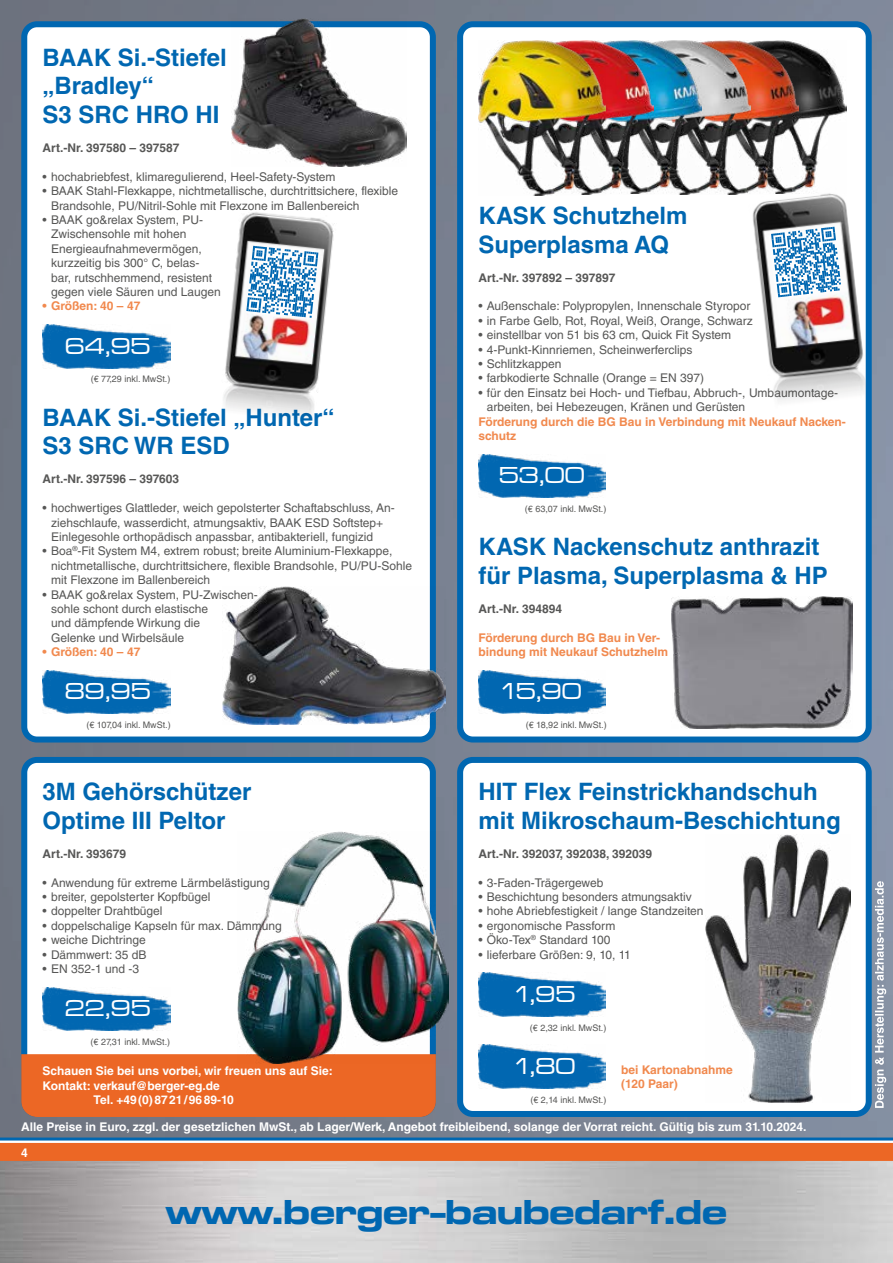
<style>
.page{position:relative;width:893px;height:1263px;background:#fff}
.page>*{position:absolute;margin:0;border:0;box-sizing:border-box;transform-origin:0 0}
.t1{font:700 expanded 36px "Microgramma DOT";color:#0067b1}
.t2{font:700 24px/28.8px "Helvetica LT Std";color:#0067b1}
.t3{font:500 expanded 24px "Microgramma DOT";color:#fff}
.t4{font:12px/14.4px "Helvetica LT Std";color:#575756}
.t5{font:700 12px "Helvetica LT Std";color:#fff}
.t6{font:700 12px/14.4px "Helvetica LT Std";color:#f1894e}
.t7{font:700 12px "Helvetica LT Std";color:#575756}
.t8{font:9px "Helvetica LT Std";color:#575756}
</style>
<div class="page">
<img style="left:0;top:0;width:893px;height:1137px">
<div style="left:0;top:1143px;width:893px;height:18px;background:#ec6725"></div>
<hr style="left:0;top:1137px;width:893px;height:3px;background:#0067b1">
<div style="left:24px;top:24px;width:409px;height:715px;background:#fff;border-radius:13px"></div>
<div style="left:21px;top:21px;width:415px;height:721px;border:6px solid #0067b1;border-radius:13px"></div>
<svg style="left:875px;top:881px;width:11px;height:227px"></svg>
<div style="left:460px;top:24px;width:409px;height:715px;background:#fff;border-radius:13px"></div>
<div style="left:457px;top:21px;width:415px;height:721px;border:6px solid #0067b1;border-radius:13px"></div>
<div style="left:24px;top:760px;width:409px;height:354px;background:#fff;border-radius:13px"></div>
<div style="left:21px;top:757px;width:415px;height:360px;border:6px solid #0067b1;border-radius:13px"></div>
<div style="left:460px;top:760px;width:409px;height:354px;background:#fff;border-radius:13px"></div>
<div style="left:457px;top:757px;width:415px;height:360px;border:6px solid #0067b1;border-radius:13px"></div>
<svg style="left:18px;top:1051px;width:421px;height:69px"></svg>
<img style="left:478px;top:454px;width:128px;height:44px">
<img style="left:478px;top:670px;width:128px;height:44px">
<img style="left:478px;top:1045px;width:128px;height:43px">
<img style="left:478px;top:973px;width:128px;height:43px">
<img style="left:43px;top:987px;width:127px;height:43px">
<img style="left:43px;top:670px;width:127px;height:44px">
<img style="left:43px;top:325px;width:127px;height:43px">
<img style="left:232px;top:18px;width:175px;height:148px">
<img style="left:222px;top:586px;width:223px;height:138px">
<img style="left:671px;top:597px;width:181px;height:131px">
<img style="left:799px;top:43px;width:48px;height:140px">
<img style="left:750px;top:41px;width:49px;height:142px">
<img style="left:679px;top:41px;width:71px;height:153px">
<img style="left:654px;top:41px;width:48px;height:152px">
<img style="left:605px;top:41px;width:49px;height:153px">
<img style="left:478px;top:41px;width:127px;height:154px">
<img style="left:238px;top:832px;width:211px;height:232px">
<img style="left:705px;top:835px;width:145px;height:267px">
<img style="left:730px;top:183px;width:158px;height:232px">
<svg style="left:771px;top:227px;width:70px;height:70px"></svg>
<img style="left:223px;top:212px;width:112px;height:205px">
<svg style="left:246px;top:246px;width:72px;height:72px"></svg>
<p class="t2" style="left:43px;top:42px;width:186px">BAAK Si.-Stiefel</p>
<p class="t2" style="left:43px;top:71px;width:178px">„Bradley“<br>S3 SRC HRO HI</p>
<p class="t7" style="left:43px;top:140px;width:139px">Art.-Nr. 397580 – 397587</p>
<p class="t4" style="left:43px;top:169px;width:295px">• hochabriebfest, klimaregulierend, Heel-Safety-System</p>
<p class="t4" style="left:51px;top:184px;width:349px;text-indent:-9px">• BAAK Stahl-Flexkappe, nichtmetallische, durchtrittsichere, flexible<br>Brandsohle, PU/Nitril-Sohle mit Flexzone im Ballenbereich</p>
<p class="t4" style="left:51px;top:213px;width:171px;text-indent:-9px">• BAAK go&amp;relax System, PU-<br>Zwischensohle mit hohen<br>Energieaufnahmevermögen, kurzzeitig bis 300° C, belas&shy;bar, rutschhemmend, resistent gegen viele Säuren und Laugen</p>
<p class="t6" style="left:43px;top:299px;width:99px">• Größen: 40 – 47</p>
<p class="t3" style="left:65px;top:330px;width:87px">64,95</p>
<p class="t8" style="left:91px;top:374px;width:81px">(€ 77,29 inkl. MwSt.)</p>
<p class="t2" style="left:43px;top:402px;width:294px">BAAK Si.-Stiefel „Hunter“<br>S3 SRC WR ESD</p>
<p class="t7" style="left:43px;top:472px;width:138px">Art.-Nr. 397596 – 397603</p>
<p class="t4" style="left:51px;top:501px;width:345px;text-indent:-9px">• hochwertiges Glattleder, weich gepolsterter Schaftabschluss, An&shy;ziehschlaufe, wasserdicht, atmungsaktiv, BAAK ESD Softstep+<br>Einlegesohle orthopädisch anpassbar, antibakteriell, fungizid</p>
<p class="t4" style="left:51px;top:544px;width:363px;text-indent:-9px">• Boa<sup>®</sup>-Fit System M4, extrem robust; breite Aluminium-Flexkappe, nichtmetallische, durchtrittsichere, flexible Brandsohle, PU/PU-Sohle mit Flexzone im Ballenbereich</p>
<p class="t4" style="left:51px;top:587px;width:208px;text-indent:-9px">• BAAK go&amp;relax System, PU-Zwischen&shy;sohle schont durch elastische<br>und dämpfende Wirkung die<br>Gelenke und Wirbelsäule</p>
<p class="t6" style="left:43px;top:644px;width:99px">• Größen: 40 – 47</p>
<p class="t3" style="left:65px;top:676px;width:87px">89,95</p>
<p class="t8" style="left:86px;top:720px;width:86px">(€ 107,04 inkl. MwSt.)</p>
<p class="t2" style="left:43px;top:777px;width:211px">3M Gehörschützer</p>
<p class="t2" style="left:43px;top:806px;width:184px">Optime III Peltor</p>
<p class="t7" style="left:43px;top:846px;width:85px">Art.-Nr. 393679</p>
<p class="t4" style="left:43px;top:875px;width:229px">• Anwendung für extreme Lärmbelästigung</p>
<p class="t4" style="left:43px;top:889px;width:170px">• breiter, gepolsterter Kopfbügel</p>
<p class="t4" style="left:43px;top:904px;width:121px">• doppelter Drahtbügel</p>
<p class="t4" style="left:43px;top:918px;width:241px">• doppelschalige Kapseln für max. Dämmung</p>
<p class="t4" style="left:43px;top:933px;width:105px">• weiche Dichtringe</p>
<p class="t4" style="left:43px;top:947px;width:105px">• Dämmwert: 35 dB</p>
<p class="t4" style="left:43px;top:961px;width:98px">• EN 352-1 und -3</p>
<p class="t3" style="left:65px;top:993px;width:87px">22,95</p>
<p class="t8" style="left:91px;top:1036px;width:81px">(€ 27,31 inkl. MwSt.)</p>
<p class="t5" style="left:43px;top:1064px;width:292px">Schauen Sie bei uns vorbei, wir freuen uns auf Sie:</p>
<p class="t5" style="left:43px;top:1078px;width:179px">Kontakt: verkauf@berger-eg.de</p>
<p class="t5" style="left:94px;top:1092px;width:142px">Tel. +49(0)8721/9689-10</p>
<p class="t2" style="left:478px;top:201px;width:210px">KASK Schutzhelm</p>
<p class="t2" style="left:478px;top:230px;width:192px">Superplasma AQ</p>
<p class="t7" style="left:478px;top:270px;width:139px">Art.-Nr. 397892 – 397897</p>
<p class="t4" style="left:478px;top:299px;width:274px">• Außenschale: Polypropylen, Innenschale Styropor</p>
<p class="t4" style="left:478px;top:313px;width:276px">• in Farbe Gelb, Rot, Royal, Weiß, Orange, Schwarz</p>
<p class="t4" style="left:478px;top:328px;width:254px">• einstellbar von 51 bis 63 cm, Quick Fit System</p>
<p class="t4" style="left:478px;top:342px;width:215px">• 4-Punkt-Kinnriemen, Scheinwerferclips</p>
<p class="t4" style="left:478px;top:357px;width:84px">• Schlitzkappen</p>
<p class="t4" style="left:478px;top:371px;width:227px">• farbkodierte Schnalle (Orange = EN 397)</p>
<p class="t4" style="left:487px;top:385px;width:353px;text-indent:-9px">• für den Einsatz bei Hoch- und Tiefbau, Abbruch-, Umbaumontage&shy;arbeiten, bei Hebezeugen, Kränen und Gerüsten</p>
<p class="t6" style="left:478px;top:414px;width:369px">Förderung durch die BG Bau in Verbindung mit Neukauf Nacken&shy;schutz</p>
<p class="t3" style="left:499px;top:460px;width:87px">53,00</p>
<p class="t8" style="left:525px;top:504px;width:83px">(€ 63,07 inkl. MwSt.)</p>
<p class="t2" style="left:478px;top:532px;width:342px">KASK Nackenschutz anthrazit</p>
<p class="t2" style="left:478px;top:561px;width:351px">für Plasma, Superplasma &amp; HP</p>
<p class="t7" style="left:478px;top:601px;width:85px">Art.-Nr. 394894</p>
<p class="t6" style="left:478px;top:630px;width:191px">Förderung durch BG Bau in Ver&shy;bindung mit Neukauf Schutzhelm</p>
<p class="t3" style="left:499px;top:676px;width:84px">15,90</p>
<p class="t8" style="left:526px;top:720px;width:83px">(€ 18,92 inkl. MwSt.)</p>
<p class="t2" style="left:478px;top:777px;width:341px">HIT Flex Feinstrickhandschuh</p>
<p class="t2" style="left:478px;top:806px;width:364px">mit Mikroschaum-Beschichtung</p>
<p class="t7" style="left:478px;top:846px;width:175px">Art.-Nr. 392037, 392038, 392039</p>
<p class="t4" style="left:478px;top:875px;width:127px">• 3-Faden-Trägergeweb</p>
<p class="t4" style="left:478px;top:889px;width:215px">• Beschichtung besonders atmungsaktiv</p>
<p class="t4" style="left:478px;top:904px;width:227px">• hohe Abriebfestigkeit / lange Standzeiten</p>
<p class="t4" style="left:478px;top:918px;width:139px">• ergonomische Passform</p>
<p class="t4" style="left:478px;top:933px;width:133px">• Öko-Tex<sup>®</sup> Standard 100</p>
<p class="t4" style="left:478px;top:947px;width:154px">• lieferbare Größen: 9, 10, 11</p>
<p class="t3" style="left:513px;top:978px;width:64px">1,95</p>
<p class="t8" style="left:530px;top:1022px;width:78px">(€ 2,32 inkl. MwSt.)</p>
<p class="t3" style="left:513px;top:1050px;width:64px">1,80</p>
<p class="t8" style="left:530px;top:1094px;width:78px">(€ 2,14 inkl. MwSt.)</p>
<p class="t6" style="left:621px;top:1062px;width:113px">bei Kartonabnahme</p>
<p class="t6" style="left:621px;top:1076px;width:58px">(120 Paar)</p>
<p class="t5" style="left:21px;top:1120px;width:787px">Alle Preise in Euro, zzgl. der gesetzlichen MwSt., ab Lager/Werk, Angebot freibleibend, solange der Vorrat reicht. Gültig bis zum 31.10.2024.</p>
<p class="t5" style="left:21px;top:1145px;width:8px">4</p>
<p class="t1" style="left:166px;top:1187px;width:562px">www.berger-baubedarf.de</p>
</div>
